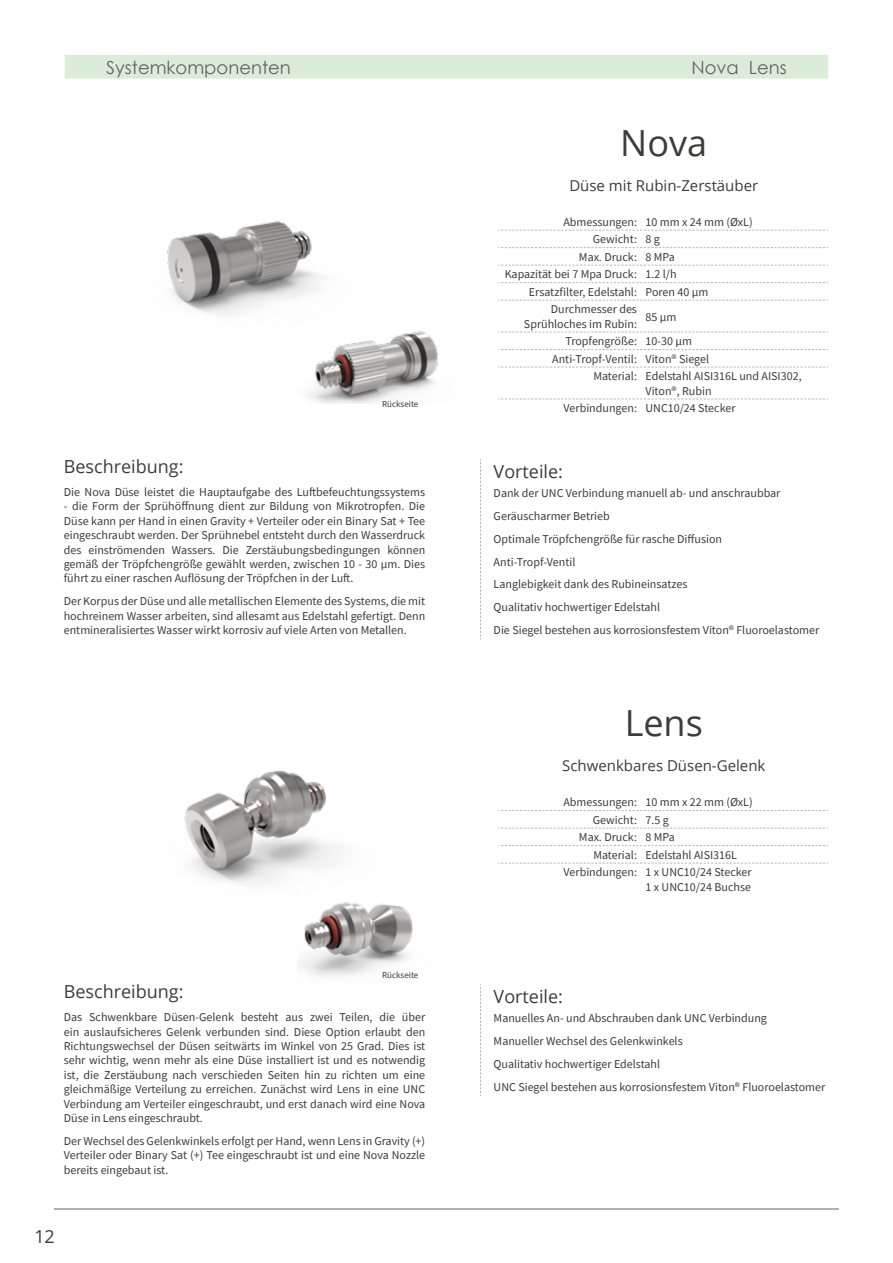
<style>
.page{position:relative;width:893px;height:1263px;background:#fff}
.page>*{position:absolute;margin:0;border:0;box-sizing:border-box;transform-origin:0 0}
.t1{font:36px "Open Sans";color:#3c3c3b}
.t2{font:18px "Open Sans";color:#3c3c3b}
.t3{font:18px "Century Gothic";color:#646363}
.t4{font:15px "Open Sans";color:#3c3c3b}
.t5{font:12px/14.4px "Source Sans Pro";color:#3c3c3b}
.t6{font:9px "Source Sans Pro";color:#3c3c3b}
</style>
<div class="page">
<div style="left:64px;top:54px;width:765px;height:26px;background:#dbecd9;border:1px solid #fff"></div>
<hr style="left:54px;top:1208px;width:785px;height:1px;background:#646363">
<svg style="left:498px;top:230px;width:330px;height:1px"></svg>
<svg style="left:498px;top:282px;width:330px;height:1px"></svg>
<svg style="left:498px;top:300px;width:330px;height:1px"></svg>
<svg style="left:498px;top:332px;width:330px;height:1px"></svg>
<svg style="left:498px;top:399px;width:330px;height:1px"></svg>
<svg style="left:498px;top:247px;width:330px;height:1px"></svg>
<svg style="left:498px;top:265px;width:330px;height:1px"></svg>
<svg style="left:498px;top:349px;width:330px;height:1px"></svg>
<svg style="left:498px;top:367px;width:330px;height:1px"></svg>
<img style="left:167px;top:221px;width:145px;height:94px">
<img style="left:298px;top:268px;width:140px;height:136px">
<svg style="left:480px;top:459px;width:1px;height:180px"></svg>
<svg style="left:498px;top:810px;width:330px;height:1px"></svg>
<svg style="left:498px;top:828px;width:330px;height:1px"></svg>
<svg style="left:498px;top:845px;width:330px;height:1px"></svg>
<svg style="left:498px;top:863px;width:330px;height:1px"></svg>
<img style="left:184px;top:770px;width:155px;height:115px">
<img style="left:298px;top:852px;width:115px;height:124px">
<svg style="left:480px;top:984px;width:1px;height:112px"></svg>
<h2 class="t3" style="left:106px;top:54px;width:186px">Systemkomponenten</h2>
<h2 class="t3" style="left:691px;top:54px;width:97px">Nova Lens</h2>
<p class="t6" style="left:382px;top:399px;width:38px">Rückseite</p>
<h2 class="t2" style="left:64px;top:454px;width:121px">Beschreibung:</h2>
<p class="t5" style="left:64px;top:485px;width:363px">Die Nova Düse leistet die Hauptaufgabe des Luftbefeuchtungssystems</p>
<p class="t5" style="left:64px;top:499px;width:363px;text-align:justify">- die Form der Sprühöffnung dient zur Bildung von Mikrotropfen. Die Düse kann per Hand in einen Gravity + Verteiler oder ein Binary Sat + Tee eingeschraubt werden. Der Sprühnebel entsteht durch den Wasserdruck des einströmenden Wassers. Die Zerstäubungsbedingungen können gemäß der Tröpfchengröße gewählt werden, zwischen 10 - 30 µm. Dies führt zu einer raschen Auflösung der Tröpfchen in der Luft.</p>
<p class="t5" style="left:64px;top:594px;width:363px;text-align:justify">Der Korpus der Düse und alle metallischen Elemente des Systems, die mit hochreinem Wasser arbeiten, sind allesamt aus Edelstahl gefertigt. Denn entmineralisiertes Wasser wirkt korrosiv auf viele Arten von Metallen.</p>
<h1 class="t1" style="left:620px;top:118px;width:88px">Nova</h1>
<p class="t4" style="left:569px;top:175px;width:190px">Düse mit Rubin-Zerstäuber</p>
<p class="t5" style="left:563px;top:215px;width:191px">Abmessungen: 10 mm x 24 mm (ØxL)</p>
<p class="t5" style="left:593px;top:232px;width:69px">Gewicht: 8 g</p>
<p class="t5" style="left:579px;top:250px;width:97px">Max. Druck: 8 MPa</p>
<p class="t5" style="left:505px;top:267px;width:173px">Kapazität bei 7 Mpa Druck: 1.2 l/h</p>
<p class="t5" style="left:529px;top:285px;width:181px">Ersatzfilter, Edelstahl: Poren 40 µm</p>
<p class="t5" style="left:551px;top:302px;width:88px">Durchmesser des</p>
<p class="t5" style="left:524px;top:317px;width:115px">Sprühloches im Rubin:</p>
<p class="t5" style="left:565px;top:304px;width:128px;line-height:24.8px;text-indent:80px">85 µm<br>Tropfengröße: 10-30 µm</p>
<p class="t5" style="left:593px;top:350px;width:210px;line-height:17.5px;text-indent:-41px">Anti-Tropf-Ventil: Viton® Siegel<br>Material: Edelstahl AISI316L und AISI302,</p>
<p class="t5" style="left:564px;top:382px;width:173px;line-height:17.5px;text-indent:82px">Viton®, Rubin<br>Verbindungen: UNC10/24 Stecker</p>
<h2 class="t2" style="left:494px;top:459px;width:71px">Vorteile:</h2>
<p class="t5" style="left:494px;top:481px;width:327px;line-height:23px">Dank der UNC Verbindung manuell ab- und anschraubbar Geräuscharmer Betrieb<br>Optimale Tröpfchengröße für rasche Diffusion<br>Anti-Tropf-Ventil<br>Langlebigkeit dank des Rubineinsatzes<br>Qualitativ hochwertiger Edelstahl<br>Die Siegel bestehen aus korrosionsfestem Viton® Fluoroelastomer</p>
<h1 class="t1" style="left:625px;top:698px;width:80px">Lens</h1>
<p class="t4" style="left:562px;top:755px;width:205px">Schwenkbares Düsen-Gelenk</p>
<p class="t5" style="left:563px;top:795px;width:191px">Abmessungen: 10 mm x 22 mm (ØxL)</p>
<p class="t5" style="left:593px;top:812px;width:78px">Gewicht: 7.5 g</p>
<p class="t5" style="left:579px;top:830px;width:97px">Max. Druck: 8 MPa</p>
<p class="t5" style="left:593px;top:848px;width:145px">Material: Edelstahl AISI316L</p>
<p class="t5" style="left:564px;top:865px;width:190px">Verbindungen: 1 x UNC10/24 Stecker</p>
<p class="t5" style="left:645px;top:879px;width:107px">1 х UNC10/24 Buchse</p>
<p class="t6" style="left:382px;top:969px;width:38px">Rückseite</p>
<h2 class="t2" style="left:64px;top:979px;width:121px">Beschreibung:</h2>
<p class="t5" style="left:64px;top:1010px;width:363px;text-align:justify">Das Schwenkbare Düsen-Gelenk besteht aus zwei Teilen, die über ein auslaufsicheres Gelenk verbunden sind. Diese Option erlaubt den Richtungswechsel der Düsen seitwärts im Winkel von 25 Grad. Dies ist sehr wichtig, wenn mehr als eine Düse installiert ist und es notwendig ist, die Zerstäubung nach verschieden Seiten hin zu richten um eine gleichmäßige Verteilung zu erreichen. Zunächst wird Lens in eine UNC Verbindung am Verteiler eingeschraubt, und erst danach wird eine Nova Düse in Lens eingeschraubt.</p>
<p class="t5" style="left:64px;top:1133px;width:363px;text-align:justify">Der Wechsel des Gelenkwinkels erfolgt per Hand, wenn Lens in Gravity (+)<br>Verteiler oder Binary Sat (+) Tee eingeschraubt ist und eine Nova Nozzle bereits eingebaut ist.</p>
<h2 class="t2" style="left:34px;top:1224px;width:22px">12</h2>
<h2 class="t2" style="left:494px;top:984px;width:71px">Vorteile:</h2>
<p class="t5" style="left:494px;top:1006px;width:333px;line-height:23px">Manuelles An- und Abschrauben dank UNC Verbindung<br>Manueller Wechsel des Gelenkwinkels<br>Qualitativ hochwertiger Edelstahl<br>UNC Siegel bestehen aus korrosionsfestem Viton® Fluoroelastomer</p>
</div>
